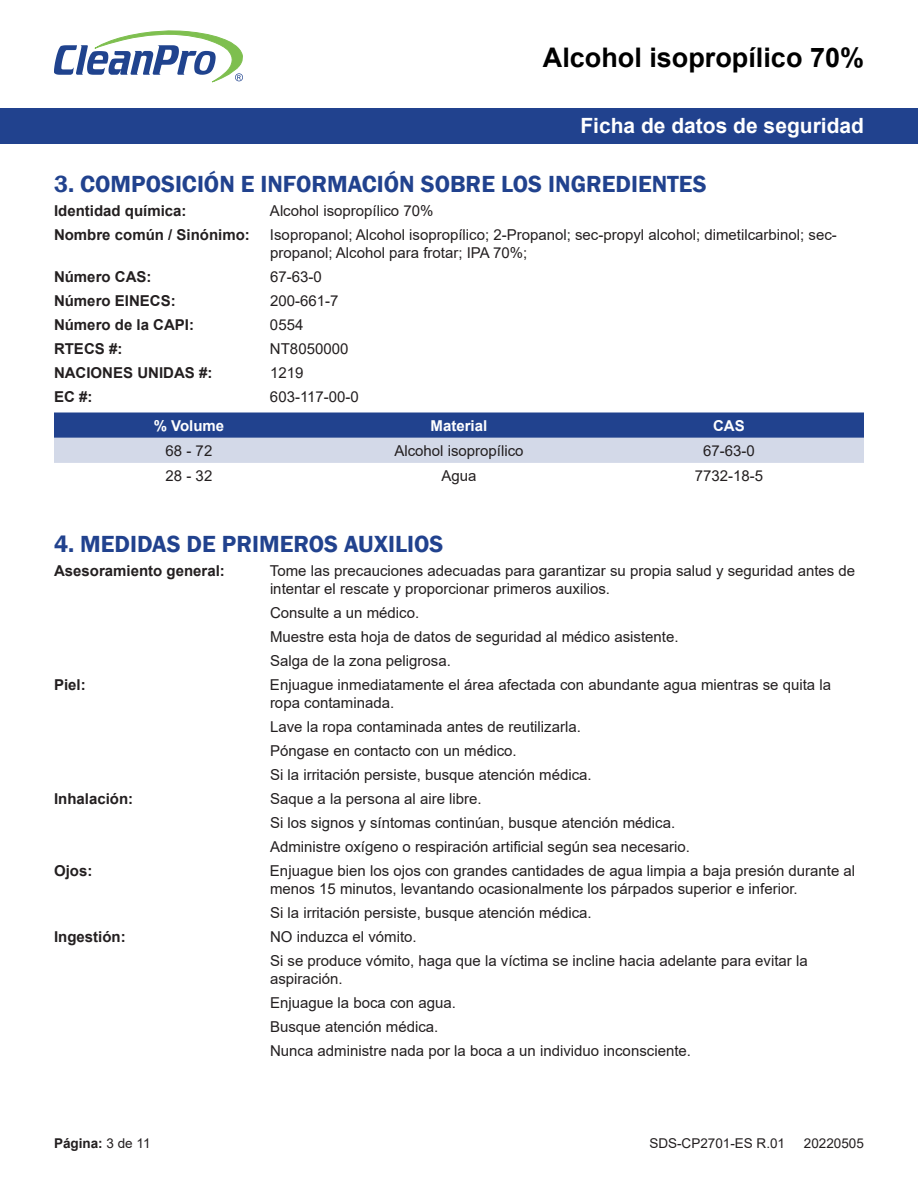
<style>
.page{position:relative;width:918px;height:1188px;background:#fff}
.page>*{position:absolute;margin:0;border:0;box-sizing:border-box;transform-origin:0 0}
.t1{font:700 27px "Arial";color:#000}
.CleanPro_Heading{font:600 24px "Franklin Gothic";color:#21428e}
.t2{font:700 21px "Arial";color:#fff}
.CleanPro_Paragraph_S{font:15px/18px "Arial";color:#231f20}
.CleanPro_Paragraph_S-2{font:700 15px "Arial";color:#231f20}
.CleanPro_Table_Cell{font:15px "Arial";color:#231f20}
.CleanPro_Table_Heade{font:700 15px "Arial";color:#fff}
.t3{font:13.5px "Arial";color:#231f20}
.t4{font:700 13.5px "Arial";color:#231f20}
.s1{font-weight:400}
</style>
<div class="page">
<div style="left:0;top:108px;width:918px;height:36px;background:#21428e"></div>
<svg style="left:54px;top:31px;width:189px;height:51px"></svg>
<svg style="left:54px;top:412px;width:810px;height:51px;background:#7b8fbb"></svg>
<h1 class="t1" style="left:543px;top:38px;width:323px">Alcohol isopropílico 70%</h1>
<h3 class="t2" style="left:580px;top:111px;width:285px">Ficha de datos de seguridad</h3>
<p class="CleanPro_Heading" style="left:54px;top:170px;width:654px">3. COMPOSICIÓN E INFORMACIÓN SOBRE LOS INGREDIENTES</p>
<p class="CleanPro_Paragraph_S-2" style="left:54px;top:200px;width:134px">Identidad química:</p>
<p class="CleanPro_Paragraph_S" style="left:270px;top:202px;width:165px">Alcohol isopropílico 70%</p>
<p class="CleanPro_Paragraph_S-2" style="left:54px;top:224px;width:197px">Nombre común / Sinónimo:</p>
<p class="CleanPro_Paragraph_S" style="left:270px;top:226px;width:568px">Isopropanol; Alcohol isopropílico; 2-Propanol; sec-propyl alcohol; dimetilcarbinol; sec&shy;propanol; Alcohol para frotar; IPA 70%;</p>
<p class="CleanPro_Paragraph_S-2" style="left:54px;top:266px;width:99px">Número CAS:</p>
<p class="CleanPro_Paragraph_S" style="left:270px;top:268px;width:53px">67-63-0</p>
<p class="CleanPro_Paragraph_S-2" style="left:54px;top:290px;width:123px">Número EINECS:</p>
<p class="CleanPro_Paragraph_S" style="left:270px;top:292px;width:70px">200-661-7</p>
<p class="CleanPro_Paragraph_S-2" style="left:54px;top:314px;width:142px">Número de la CAPI:</p>
<p class="CleanPro_Paragraph_S" style="left:270px;top:316px;width:35px">0554</p>
<p class="CleanPro_Paragraph_S-2" style="left:54px;top:338px;width:70px">RTECS #:</p>
<p class="CleanPro_Paragraph_S" style="left:270px;top:340px;width:80px">NT8050000</p>
<p class="CleanPro_Paragraph_S-2" style="left:54px;top:362px;width:160px">NACIONES UNIDAS #:</p>
<p class="CleanPro_Paragraph_S" style="left:270px;top:364px;width:35px">1219</p>
<p class="CleanPro_Paragraph_S-2" style="left:54px;top:386px;width:40px">EC #:</p>
<p class="CleanPro_Paragraph_S" style="left:270px;top:388px;width:90px">603-117-00-0</p>
<p class="CleanPro_Table_Heade" style="left:154px;top:415px;width:72px">% Volume</p>
<p class="CleanPro_Table_Heade" style="left:431px;top:415px;width:58px">Material</p>
<p class="CleanPro_Table_Heade" style="left:713px;top:415px;width:33px">CAS</p>
<p class="CleanPro_Table_Cell" style="left:166px;top:440px;width:48px">68 - 72</p>
<p class="CleanPro_Table_Cell" style="left:394px;top:440px;width:131px">Alcohol isopropílico</p>
<p class="CleanPro_Table_Cell" style="left:703px;top:440px;width:53px">67-63-0</p>
<p class="CleanPro_Table_Cell" style="left:166px;top:465px;width:48px">28 - 32</p>
<p class="CleanPro_Table_Cell" style="left:441px;top:465px;width:37px">Agua</p>
<p class="CleanPro_Table_Cell" style="left:695px;top:465px;width:70px">7732-18-5</p>
<p class="CleanPro_Heading" style="left:54px;top:529px;width:391px">4. MEDIDAS DE PRIMEROS AUXILIOS</p>
<p class="CleanPro_Paragraph_S-2" style="left:54px;top:560px;width:172px">Asesoramiento general:</p>
<p class="CleanPro_Paragraph_S" style="left:270px;top:561px;width:587px">Tome las precauciones adecuadas para garantizar su propia salud y seguridad antes de intentar el rescate y proporcionar primeros auxilios.</p>
<p class="CleanPro_Paragraph_S" style="left:270px;top:603px;width:151px">Consulte a un médico.</p>
<p class="CleanPro_Paragraph_S" style="left:270px;top:627px;width:410px">Muestre esta hoja de datos de seguridad al médico asistente.</p>
<p class="CleanPro_Paragraph_S" style="left:270px;top:651px;width:182px">Salga de la zona peligrosa.</p>
<p class="CleanPro_Paragraph_S-2" style="left:54px;top:674px;width:33px">Piel:</p>
<p class="CleanPro_Paragraph_S" style="left:270px;top:675px;width:563px">Enjuague inmediatamente el área afectada con abundante agua mientras se quita la ropa contaminada.</p>
<p class="CleanPro_Paragraph_S" style="left:270px;top:717px;width:312px">Lave la ropa contaminada antes de reutilizarla.</p>
<p class="CleanPro_Paragraph_S" style="left:270px;top:741px;width:248px">Póngase en contacto con un médico.</p>
<p class="CleanPro_Paragraph_S" style="left:270px;top:765px;width:323px">Si la irritación persiste, busque atención médica.</p>
<p class="CleanPro_Paragraph_S-2" style="left:54px;top:788px;width:81px">Inhalación:</p>
<p class="CleanPro_Paragraph_S" style="left:270px;top:789px;width:213px">Saque a la persona al aire libre.</p>
<p class="CleanPro_Paragraph_S" style="left:270px;top:813px;width:407px">Si los signos y síntomas continúan, busque atención médica.</p>
<p class="CleanPro_Paragraph_S" style="left:270px;top:837px;width:422px">Administre oxígeno o respiración artificial según sea necesario.</p>
<p class="CleanPro_Paragraph_S-2" style="left:54px;top:860px;width:40px">Ojos:</p>
<p class="CleanPro_Paragraph_S" style="left:270px;top:861px;width:587px">Enjuague bien los ojos con grandes cantidades de agua limpia a baja presión durante al menos 15 minutos, levantando ocasionalmente los párpados superior e inferior.</p>
<p class="CleanPro_Paragraph_S" style="left:270px;top:903px;width:323px">Si la irritación persiste, busque atención médica.</p>
<p class="CleanPro_Paragraph_S-2" style="left:54px;top:926px;width:73px">Ingestión:</p>
<p class="CleanPro_Paragraph_S" style="left:270px;top:927px;width:148px">NO induzca el vómito.</p>
<p class="CleanPro_Paragraph_S" style="left:270px;top:951px;width:539px">Si se produce vómito, haga que la víctima se incline hacia adelante para evitar la aspiración.</p>
<p class="CleanPro_Paragraph_S" style="left:270px;top:993px;width:187px">Enjuague la boca con agua.</p>
<p class="CleanPro_Paragraph_S" style="left:270px;top:1017px;width:170px">Busque atención médica.</p>
<p class="CleanPro_Paragraph_S" style="left:270px;top:1041px;width:423px">Nunca administre nada por la boca a un individuo inconsciente.</p>
<p class="t4" style="left:54px;top:1133px;width:98px">Página: <span class="s1">3 de 11</span></p>
<p class="t3" style="left:649px;top:1134px;width:137px">SDS-CP2701-ES R.01</p>
<p class="t3" style="left:804px;top:1134px;width:62px">20220505</p>
</div>
